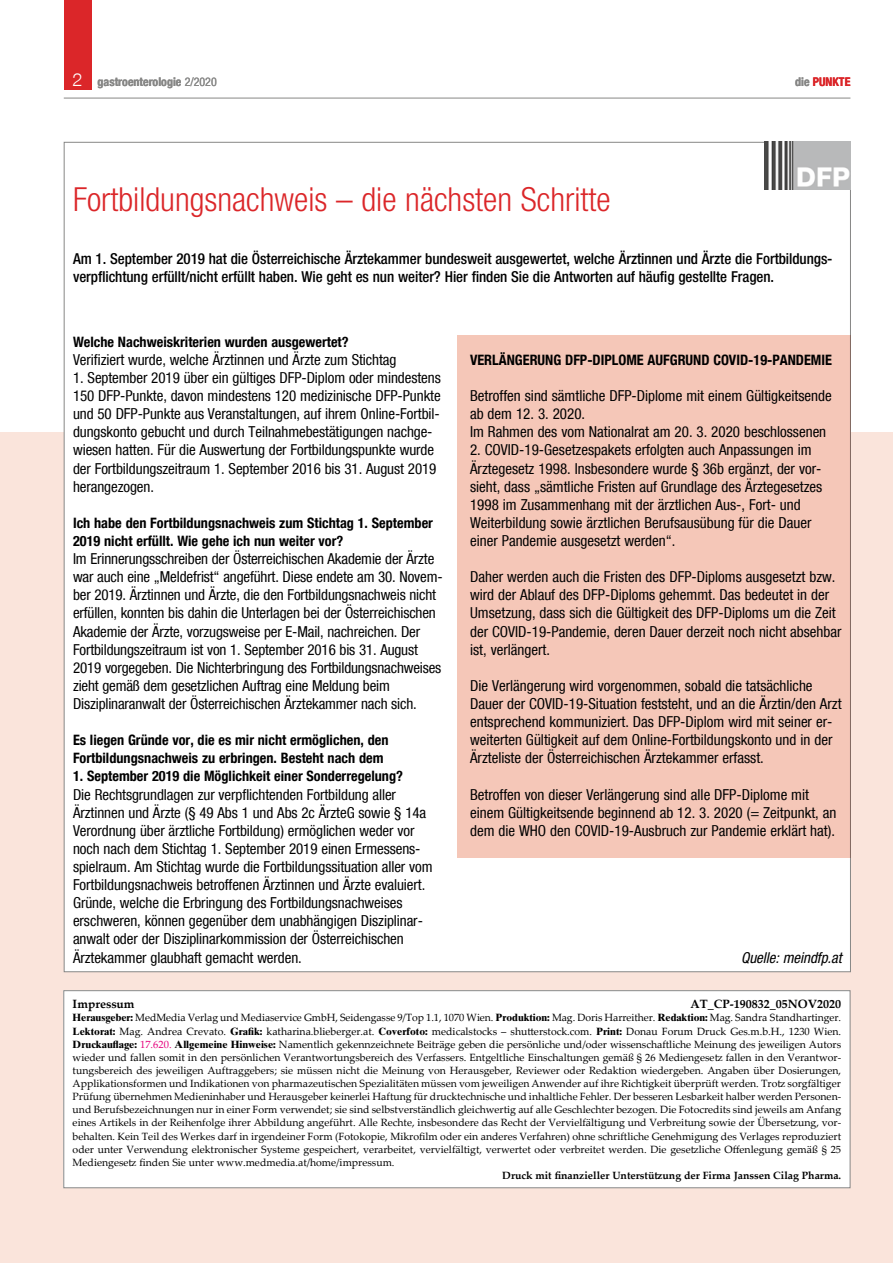
<style>
.page{position:relative;width:893px;height:1263px;background:#fff}
.page>*{position:absolute;margin:0;border:0;box-sizing:border-box;transform-origin:0 0}
.t1{font:300 condensed 33.15px "Helvetica Neue LT Com";color:#db2629}
.t2{font:300 18px "Helvetica Neue LT Com";color:#fff}
.t3{font:condensed 15.15px/18.1px "Helvetica Neue LT Com";letter-spacing:-.005em;color:#000}
.t4{font:500 condensed 15.15px/18.1px "Helvetica Neue LT Com";letter-spacing:-.005em;color:#000}
.t5{font:italic condensed 15.15px "Helvetica Neue LT Com";letter-spacing:-.005em;color:#000}
.t6{font:700 condensed 14.4px/18.1px "Helvetica Neue LT Com";color:#000}
.t7{font:700 12px "Palatino Linotype";color:#000}
.t8{font:700 condensed 12px "Helvetica Neue LT Com";color:#878786}
.t9{font:700 condensed 12px "Helvetica Neue LT Com";color:#db2629}
.t10{font:10.5px/13px "Palatino Linotype";color:#000;text-align:justify}
.t11{font:700 10.5px "Palatino Linotype";color:#000}
.s1{font-weight:400}
.s2{color:#878786}
.s3{font-family:"Times Ten";font-weight:700}
.s4{color:#e5007d}
</style>
<div class="page">
<div style="left:64px;top:0;width:27px;height:90px;background:#db2629"></div>
<hr style="left:64px;top:98px;width:786px;height:1px;background:#878786">
<div style="left:0;top:432px;width:893px;height:831px;background:#fae4db"></div>
<div style="left:64px;top:991px;width:786px;height:197px;background:#fff"></div>
<div style="left:63px;top:990px;width:787px;height:198px;border:1px solid #878786"></div>
<div style="left:64px;top:142px;width:786px;height:830px;background:#fff"></div>
<img style="left:765px;top:142px;width:86px;height:48px">
<div style="left:457px;top:336px;width:393px;height:522px;background:#f5c7b8"></div>
<p class="t2" style="left:73px;top:69px;width:12px">2</p>
<p class="t8" style="left:98px;top:75px;width:121px">gastroenterologie <span class="s1">2/2020</span></p>
<p class="t9" style="left:795px;top:75px;width:57px"><span class="s2">die</span> PUNKTE</p>
<h1 class="t1" style="left:73px;top:181px;width:539px">Fortbildungsnachweis – die nächsten Schritte</h1>
<p class="t4" style="left:73px;top:249px;width:761px">Am 1. September 2019 hat die Österreichische Ärztekammer bundesweit ausgewertet, welche Ärztinnen und Ärzte die Fortbildungs&shy;verpflichtung erfüllt/nicht erfüllt haben. Wie geht es nun weiter? Hier finden Sie die Antworten auf häufig gestellte Fragen.</p>
<p class="t6" style="left:73px;top:333px;width:277px">Welche Nachweiskriterien wurden ausgewertet?</p>
<p class="t3" style="left:73px;top:350px;width:325px">Verifiziert wurde, welche Ärztinnen und Ärzte zum Stichtag</p>
<p class="t3" style="left:73px;top:368px;width:369px">1. September 2019 über ein gültiges DFP-Diplom oder mindestens 150 DFP-Punkte, davon mindestens 120 medizinische DFP-Punkte und 50 DFP-Punkte aus Veranstaltungen, auf ihrem Online-Fortbil&shy;dungskonto gebucht und durch Teilnahmebestätigungen nachge&shy;wiesen hatten. Für die Auswertung der Fortbildungspunkte wurde der Fortbildungszeitraum 1. September 2016 bis 31. August 2019 herangezogen.</p>
<p class="t6" style="left:73px;top:514px;width:361px">Ich habe den Fortbildungsnachweis zum Stichtag 1. September<br>2019 nicht erfüllt. Wie gehe ich nun weiter vor?</p>
<p class="t3" style="left:73px;top:549px;width:371px">Im Erinnerungsschreiben der Österreichischen Akademie der Ärzte war auch eine „Meldefrist“ angeführt. Diese endete am 30. Novem&shy;ber 2019. Ärztinnen und Ärzte, die den Fortbildungsnachweis nicht erfüllen, konnten bis dahin die Unterlagen bei der Österreichischen Akademie der Ärzte, vorzugsweise per E-Mail, nachreichen. Der Fortbildungszeitraum ist von 1. September 2016 bis 31. August 2019 vorgegeben. Die Nichterbringung des Fortbildungsnachweises zieht gemäß dem gesetzlichen Auftrag eine Meldung beim Disziplinaranwalt der Österreichischen Ärztekammer nach sich.</p>
<p class="t6" style="left:73px;top:731px;width:317px">Es liegen Gründe vor, die es mir nicht ermöglichen, den<br>Fortbildungsnachweis zu erbringen. Besteht nach dem</p>
<p class="t6" style="left:73px;top:767px;width:332px">1. September 2019 die Möglichkeit einer Sonderregelung?</p>
<p class="t3" style="left:73px;top:785px;width:361px">Die Rechtsgrundlagen zur verpflichtenden Fortbildung aller Ärztinnen und Ärzte (§ 49 Abs 1 und Abs 2c ÄrzteG sowie § 14a Verordnung über ärztliche Fortbildung) ermöglichen weder vor noch nach dem Stichtag 1. September 2019 einen Ermessens&shy;spielraum. Am Stichtag wurde die Fortbildungssituation aller vom Fortbildungsnachweis betroffenen Ärztinnen und Ärzte evaluiert.<br>Gründe, welche die Erbringung des Fortbildungsnachweises erschweren, können gegenüber dem unabhängigen Disziplinar&shy;anwalt oder der Disziplinarkommission der Österreichischen Ärztekammer glaubhaft gemacht werden.</p>
<p class="t6" style="left:470px;top:351px;width:363px">VERLÄNGERUNG DFP-DIPLOME AUFGRUND COVID-19-PANDEMIE</p>
<p class="t3" style="left:470px;top:386px;width:363px">Betroffen sind sämtliche DFP-Diplome mit einem Gültigkeitsende ab dem 12. 3. 2020.<br>Im Rahmen des vom Nationalrat am 20. 3. 2020 beschlossenen</p>
<p class="t3" style="left:470px;top:441px;width:354px">2. COVID-19-Gesetzespakets erfolgten auch Anpassungen im Ärztegesetz 1998. Insbesondere wurde § 36b ergänzt, der vor&shy;sieht, dass „sämtliche Fristen auf Grundlage des Ärztegesetzes 1998 im Zusammenhang mit der ärztlichen Aus-, Fort- und Weiterbildung sowie ärztlichen Berufsausübung für die Dauer einer Pandemie ausgesetzt werden“.</p>
<p class="t3" style="left:470px;top:568px;width:373px">Daher werden auch die Fristen des DFP-Diploms ausgesetzt bzw. wird der Ablauf des DFP-Diploms gehemmt. Das bedeutet in der Umsetzung, dass sich die Gültigkeit des DFP-Diploms um die Zeit der COVID-19-Pandemie, deren Dauer derzeit noch nicht absehbar ist, verlängert.</p>
<p class="t3" style="left:470px;top:676px;width:373px">Die Verlängerung wird vorgenommen, sobald die tatsächliche Dauer der COVID-19-Situation feststeht, und an die Ärztin/den Arzt entsprechend kommuniziert. Das DFP-Diplom wird mit seiner er&shy;weiterten Gültigkeit auf dem Online-Fortbildungskonto und in der Ärzteliste der Österreichischen Ärztekammer erfasst.</p>
<p class="t3" style="left:470px;top:785px;width:368px">Betroffen von dieser Verlängerung sind alle DFP-Diplome mit einem Gültigkeitsende beginnend ab 12. 3. 2020 (= Zeitpunkt, an dem die WHO den COVID-19-Ausbruch zur Pandemie erklärt hat).</p>
<p class="t5" style="left:741px;top:948px;width:102px">Quelle: meindfp.at</p>
<p class="t7" style="left:73px;top:996px;width:63px">Impressum</p>
<p class="t7" style="left:690px;top:996px;width:152px">AT_CP-190832_05NOV2020</p>
<p class="t10" style="left:73px;top:1011px;width:770px"><span class="s3">Herausgeber:</span> MedMedia Verlag und Mediaservice GmbH, Seidengasse 9/Top 1.1, 1070 Wien. <span class="s3">Produktion:</span> Mag. Doris Harreither. <span class="s3">Redaktion:</span> Mag. Sandra Standhartinger.<br><span class="s3">Lektorat:</span> Mag. Andrea Crevato. <span class="s3">Grafik:</span> katharina.blieberger.at. <span class="s3">Coverfoto:</span> medicalstocks – shutterstock.com. <span class="s3">Print:</span> Donau Forum Druck Ges.m.b.H., 1230 Wien.<br><span class="s3">Druckauflage:</span> <span class="s4">17.620.</span> <span class="s3">Allgemeine Hinweise:</span> Namentlich gekennzeichnete Beiträge geben die persönliche und/oder wissenschaftliche Meinung des jeweiligen Autors wieder und fallen somit in den persönlichen Verantwortungsbereich des Verfassers. Entgeltliche Einschaltungen gemäß § 26 Mediengesetz fallen in den Verantwor&shy;tungsbereich des jeweiligen Auftraggebers; sie müssen nicht die Meinung von Herausgeber, Reviewer oder Redaktion wiedergeben. Angaben über Dosierungen, Applikationsformen und Indikationen von pharmazeutischen Spezialitäten müssen vom jeweiligen Anwender auf ihre Richtigkeit überprüft werden. Trotz sorgfältiger Prüfung übernehmen Medieninhaber und Herausgeber keinerlei Haftung für drucktechnische und inhaltliche Fehler. Der besseren Lesbarkeit halber werden Personen&shy;und Berufsbezeichnungen nur in einer Form verwendet; sie sind selbstverständlich gleichwertig auf alle Geschlechter bezogen. Die Fotocredits sind jeweils am Anfang eines Artikels in der Reihenfolge ihrer Abbildung angeführt. Alle Rechte, insbesondere das Recht der Vervielfältigung und Verbreitung sowie der Übersetzung, vor&shy;behalten. Kein Teil des Werkes darf in irgendeiner Form (Fotokopie, Mikrofilm oder ein anderes Verfahren) ohne schriftliche Genehmigung des Verlages reproduziert oder unter Verwendung elektronischer Systeme gespeichert, verarbeitet, vervielfältigt, verwertet oder verbreitet werden. Die gesetzliche Offenlegung gemäß § 25<br>Mediengesetz finden Sie unter www.medmedia.at/home/impressum.</p>
<p class="t11" style="left:502px;top:1168px;width:340px">Druck mit finanzieller Unterstützung der Firma Janssen Cilag Pharma.</p>
</div>
